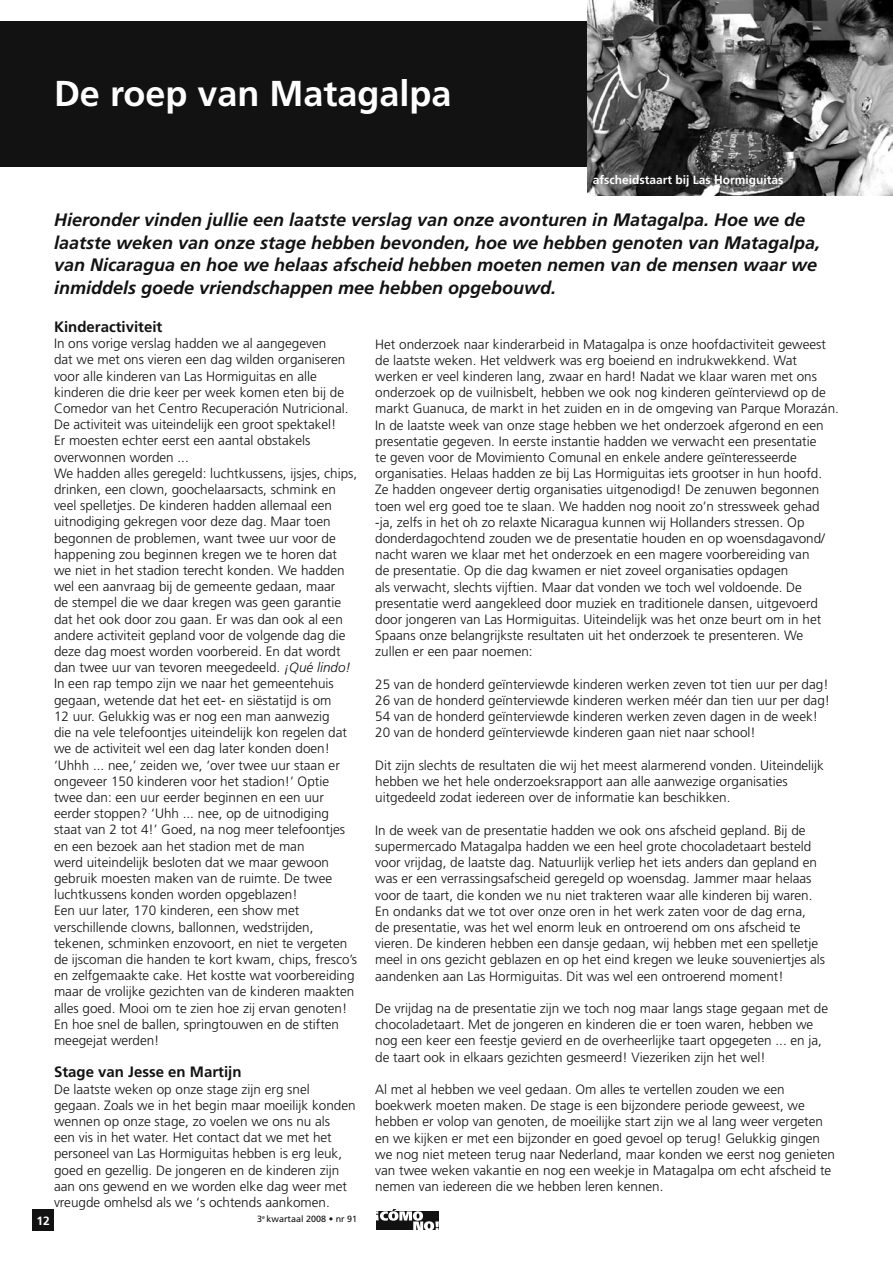
<style>
.page{position:relative;width:893px;height:1263px;background:#fff}
.page>*{position:absolute;margin:0;border:0;box-sizing:border-box;transform-origin:0 0}
.t1{font:700 36px "Frutiger";color:#fff}
.t2{font:italic 700 18px/22.5px "Frutiger";color:#121212}
.t3{font:700 15px "Frutiger";color:#121212}
.t4{font:300 13.5px/16.2px "Frutiger";color:#121212}
.t5{font:700 12px "Frutiger";color:#fff}
.t6{font:9px "Frutiger";color:#121212}
.s1{font-style:italic}
</style>
<div class="page">
<div style="left:32px;top:1209px;width:22px;height:21px;background:#121212"></div>
<svg style="left:376px;top:1209px;width:63px;height:21px"></svg>
<div style="left:0;top:21px;width:600px;height:146px;background:#121212"></div>
<img style="left:588px;top:0;width:305px;height:196px">
<h1 class="t1" style="left:54px;top:73px;width:399px">De roep van Matagalpa</h1>
<p class="t5" style="left:593px;top:173px;width:192px">afscheidstaart bij Las Hormiguitas</p>
<p class="t2" style="left:54px;top:209px;width:768px">Hieronder vinden jullie een laatste verslag van onze avonturen in Matagalpa. Hoe we de laatste weken van onze stage hebben bevonden, hoe we hebben genoten van Matagalpa, van Nicaragua en hoe we helaas afscheid hebben moeten nemen van de mensen waar we inmiddels goede vriendschappen mee hebben opgebouwd.</p>
<p class="t3" style="left:54px;top:318px;width:110px">Kinderactiviteit</p>
<p class="t4" style="left:54px;top:336px;width:305px">In ons vorige verslag hadden we al aangegeven<br>dat we met ons vieren een dag wilden organiseren voor alle kinderen van Las Hormiguitas en alle kinderen die drie keer per week komen eten bij de Comedor van het Centro Recuperación Nutricional.<br>De activiteit was uiteindelijk een groot spektakel!<br>Er moesten echter eerst een aantal obstakels overwonnen worden ...<br>We hadden alles geregeld: luchtkussens, ijsjes, chips, drinken, een clown, goochelaarsacts, schmink en veel spelletjes. De kinderen hadden allemaal een uitnodiging gekregen voor deze dag. Maar toen begonnen de problemen, want twee uur voor de happening zou beginnen kregen we te horen dat we niet in het stadion terecht konden. We hadden wel een aanvraag bij de gemeente gedaan, maar<br>de stempel die we daar kregen was geen garantie dat het ook door zou gaan. Er was dan ook al een andere activiteit gepland voor de volgende dag die deze dag moest worden voorbereid. En dat wordt dan twee uur van tevoren meegedeeld. <span class="s1">¡Qué lindo!<br></span>In een rap tempo zijn we naar het gemeentehuis gegaan, wetende dat het eet- en siëstatijd is om<br>12 uur. Gelukkig was er nog een man aanwezig<br>die na vele telefoontjes uiteindelijk kon regelen dat we de activiteit wel een dag later konden doen! ‘Uhhh ... nee,’ zeiden we, ‘over twee uur staan er ongeveer 150 kinderen voor het stadion!’ Optie twee dan: een uur eerder beginnen en een uur eerder stoppen? ‘Uhh ... nee, op de uitnodiging staat van 2 tot 4!’ Goed, na nog meer telefoontjes en een bezoek aan het stadion met de man<br>werd uiteindelijk besloten dat we maar gewoon gebruik moesten maken van de ruimte. De twee luchtkussens konden worden opgeblazen!<br>Een uur later, 170 kinderen, een show met verschillende clowns, ballonnen, wedstrijden, tekenen, schminken enzovoort, en niet te vergeten de ijscoman die handen te kort kwam, chips, fresco’s en zelfgemaakte cake. Het kostte wat voorbereiding maar de vrolijke gezichten van de kinderen maakten alles goed. Mooi om te zien hoe zij ervan genoten!<br>En hoe snel de ballen, springtouwen en de stiften meegejat werden!</p>
<p class="t3" style="left:54px;top:1063px;width:189px">Stage van Jesse en Martijn</p>
<p class="t4" style="left:54px;top:1081px;width:303px">De laatste weken op onze stage zijn erg snel gegaan. Zoals we in het begin maar moeilijk konden wennen op onze stage, zo voelen we ons nu als<br>een vis in het water. Het contact dat we met het personeel van Las Hormiguitas hebben is erg leuk, goed en gezellig. De jongeren en de kinderen zijn aan ons gewend en we worden elke dag weer met vreugde omhelsd als we ‘s ochtends aankomen.</p>
<p class="t5" style="left:37px;top:1213px;width:15px">12</p>
<p class="t6" style="left:257px;top:1214px;width:101px">3<sup>e</sup> kwartaal 2008 • nr 91</p>
<p class="t4" style="left:375px;top:336px;width:465px">Het onderzoek naar kinderarbeid in Matagalpa is onze hoofdactiviteit geweest de laatste weken. Het veldwerk was erg boeiend en indrukwekkend. Wat werken er veel kinderen lang, zwaar en hard! Nadat we klaar waren met ons onderzoek op de vuilnisbelt, hebben we ook nog kinderen geïnterviewd op de markt Guanuca, de markt in het zuiden en in de omgeving van Parque Morazán.<br>In de laatste week van onze stage hebben we het onderzoek afgerond en een presentatie gegeven. In eerste instantie hadden we verwacht een presentatie<br>te geven voor de Movimiento Comunal en enkele andere geïnteresseerde organisaties. Helaas hadden ze bij Las Hormiguitas iets grootser in hun hoofd.<br>Ze hadden ongeveer dertig organisaties uitgenodigd! De zenuwen begonnen toen wel erg goed toe te slaan. We hadden nog nooit zo’n stressweek gehad -ja, zelfs in het oh zo relaxte Nicaragua kunnen wij Hollanders stressen. Op donderdagochtend zouden we de presentatie houden en op woensdagavond/ nacht waren we klaar met het onderzoek en een magere voorbereiding van<br>de presentatie. Op die dag kwamen er niet zoveel organisaties opdagen<br>als verwacht, slechts vijftien. Maar dat vonden we toch wel voldoende. De presentatie werd aangekleed door muziek en traditionele dansen, uitgevoerd door jongeren van Las Hormiguitas. Uiteindelijk was het onze beurt om in het Spaans onze belangrijkste resultaten uit het onderzoek te presenteren. We zullen er een paar noemen:</p>
<p class="t4" style="left:375px;top:676px;width:456px">25 van de honderd geïnterviewde kinderen werken zeven tot tien uur per dag!<br>26 van de honderd geïnterviewde kinderen werken méér dan tien uur per dag!<br>54 van de honderd geïnterviewde kinderen werken zeven dagen in de week!<br>20 van de honderd geïnterviewde kinderen gaan niet naar school!</p>
<p class="t4" style="left:375px;top:757px;width:450px">Dit zijn slechts de resultaten die wij het meest alarmerend vonden. Uiteindelijk hebben we het hele onderzoeksrapport aan alle aanwezige organisaties uitgedeeld zodat iedereen over de informatie kan beschikken.</p>
<p class="t4" style="left:375px;top:822px;width:451px">In de week van de presentatie hadden we ook ons afscheid gepland. Bij de supermercado Matagalpa hadden we een heel grote chocoladetaart besteld voor vrijdag, de laatste dag. Natuurlijk verliep het iets anders dan gepland en was er een verrassingsafscheid geregeld op woensdag. Jammer maar helaas voor de taart, die konden we nu niet trakteren waar alle kinderen bij waren.<br>En ondanks dat we tot over onze oren in het werk zaten voor de dag erna,<br>de presentatie, was het wel enorm leuk en ontroerend om ons afscheid te vieren. De kinderen hebben een dansje gedaan, wij hebben met een spelletje meel in ons gezicht geblazen en op het eind kregen we leuke souveniertjes als aandenken aan Las Hormiguitas. Dit was wel een ontroerend moment!</p>
<p class="t4" style="left:375px;top:1000px;width:454px">De vrijdag na de presentatie zijn we toch nog maar langs stage gegaan met de chocoladetaart. Met de jongeren en kinderen die er toen waren, hebben we nog een keer een feestje gevierd en de overheerlijke taart opgegeten ... en ja, de taart ook in elkaars gezichten gesmeerd! Viezeriken zijn het wel!</p>
<p class="t4" style="left:375px;top:1081px;width:461px">Al met al hebben we veel gedaan. Om alles te vertellen zouden we een boekwerk moeten maken. De stage is een bijzondere periode geweest, we hebben er volop van genoten, de moeilijke start zijn we al lang weer vergeten en we kijken er met een bijzonder en goed gevoel op terug! Gelukkig gingen we nog niet meteen terug naar Nederland, maar konden we eerst nog genieten van twee weken vakantie en nog een weekje in Matagalpa om echt afscheid te nemen van iedereen die we hebben leren kennen.</p>
</div>
